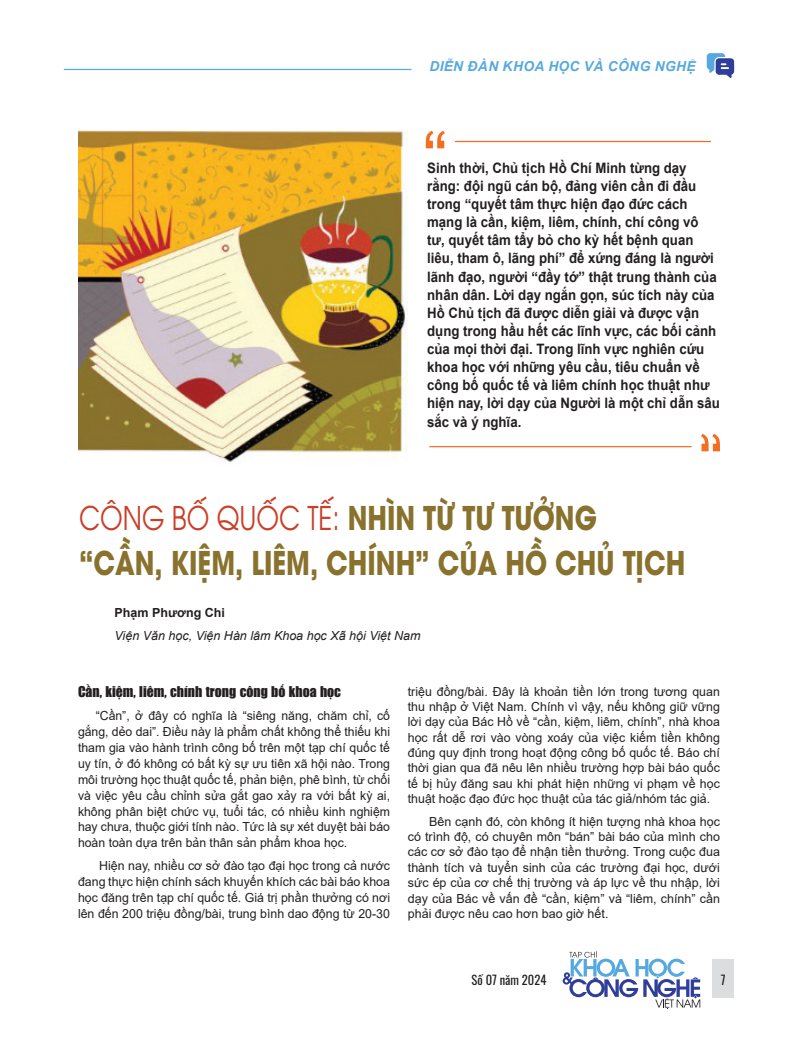
<style>
.page{position:relative;width:798px;height:1042px;background:#fff}
.page>*{position:absolute;margin:0;border:0;box-sizing:border-box;transform-origin:0 0}
.t1{font:700 32.5px/45px "UTM Avo";color:#89722d;scale:.8 1}
.t2{font:700 14.38px/18.1px "Arial";color:#231f20;scale:.92 1}
.t3{font:13.75px "UTM Impact";color:#231f20}
.t4{font:italic 700 13.75px "Arial";letter-spacing:.035em;color:#55a9de}
.t5{font:12.5px/15.4px "Arial";color:#231f20;text-align:justify}
.t6{font:italic 12.5px "Arial";color:#231f20}
.t7{font:700 12.5px "Arial";color:#231f20}
.t8{font:12.5px "Oswald";color:#231f20}
.s1{font-weight:400;color:#cb3d27}
</style>
<div class="page">
<svg style="left:706px;top:53px;width:27px;height:25px"></svg>
<hr style="left:64px;top:69px;width:347px;height:1px;background:#55a9de">
<div style="left:712px;top:958px;width:21px;height:39px;background:#dcdddf"></div>
<svg style="left:562px;top:951px;width:138px;height:58px"></svg>
<svg style="left:425px;top:131px;width:19px;height:17px"></svg>
<hr style="left:455px;top:141px;width:255px;height:1px;background:#f36e21">
<hr style="left:429px;top:446px;width:262px;height:1px;background:#f36e21">
<svg style="left:701px;top:434px;width:18px;height:17px"></svg>
<img style="left:78px;top:131px;width:329px;height:331px">
<p class="t4" style="left:429px;top:57px;width:268px">DIỄN ĐÀN KHOA HỌC VÀ CÔNG NGHỆ</p>
<p class="t2" style="left:427px;top:159px;width:319px">Sinh thời, Chủ tịch Hồ Chí Minh từng dạy rằng: đội ngũ cán bộ, đảng viên cần đi đầu trong “quyết tâm thực hiện đạo đức cách mạng là cần, kiệm, liêm, chính, chí công vô<br>tư, quyết tâm tẩy bỏ cho kỳ hết bệnh quan liêu, tham ô, lãng phí” để xứng đáng là người lãnh đạo, người “đầy tớ” thật trung thành của nhân dân. Lời dạy ngắn gọn, súc tích này của Hồ Chủ tịch đã được diễn giải và được vận dụng trong hầu hết các lĩnh vực, các bối cảnh của mọi thời đại. Trong lĩnh vực nghiên cứu khoa học với những yêu cầu, tiêu chuẩn về công bố quốc tế và liêm chính học thuật như hiện nay, lời dạy của Người là một chỉ dẫn sâu sắc và ý nghĩa.</p>
<h1 class="t1" style="left:79px;top:493px;width:759px"><span class="s1">CÔNG BỐ QUỐC TẾ:</span> NHÌN TỪ TƯ TƯỞNG “CẦN, KIỆM, LIÊM, CHÍNH” CỦA HỒ CHỦ TỊCH</h1>
<p class="t7" style="left:114px;top:603px;width:112px">Phạm Phương Chi</p>
<p class="t6" style="left:114px;top:627px;width:307px">Viện Văn học, Viện Hàn lâm Khoa học Xã hội Việt Nam</p>
<p class="t3" style="left:78px;top:682px;width:264px">Cần, kiệm, liêm, chính trong công bố khoa học</p>
<p class="t5" style="left:78px;top:708px;width:313px;line-height:15.9px;text-indent:18px">“Cần”, ở đây có nghĩa là “siêng năng, chăm chỉ, cố gắng, dẻo dai”. Điều này là phẩm chất không thể thiếu khi tham gia vào hành trình công bố trên một tạp chí quốc tế uy tín, ở đó không có bất kỳ sự ưu tiên xã hội nào. Trong môi trường học thuật quốc tế, phản biện, phê bình, từ chối và việc yêu cầu chỉnh sửa gắt gao xảy ra với bất kỳ ai, không phân biệt chức vụ, tuổi tác, có nhiều kinh nghiệm hay chưa, thuộc giới tính nào. Tức là sự xét duyệt bài báo hoàn toàn dựa trên bản thân sản phẩm khoa học.</p>
<p class="t5" style="left:78px;top:858px;width:313px;line-height:15.9px;text-indent:21px">Hiện nay, nhiều cơ sở đào tạo đại học trong cả nước đang thực hiện chính sách khuyến khích các bài báo khoa học đăng trên tạp chí quốc tế. Giá trị phần thưởng có nơi lên đến 200 triệu đồng/bài, trung bình dao động từ 20-30</p>
<p class="t5" style="left:407px;top:683px;width:313px">triệu đồng/bài. Đây là khoản tiền lớn trong tương quan thu nhập ở Việt Nam. Chính vì vậy, nếu không giữ vững lời dạy của Bác Hồ về “cần, kiệm, liêm, chính”, nhà khoa học rất dễ rơi vào vòng xoáy của việc kiếm tiền không đúng quy định trong hoạt động công bố quốc tế. Báo chí thời gian qua đã nêu lên nhiều trường hợp bài báo quốc tế bị hủy đăng sau khi phát hiện những vi phạm về học thuật hoặc đạo đức học thuật của tác giả/nhóm tác giả.</p>
<p class="t5" style="left:407px;top:813px;width:313px;text-indent:21px">Bên cạnh đó, còn không ít hiện tượng nhà khoa học có trình độ, có chuyên môn “bán” bài báo của mình cho các cơ sở đào tạo để nhận tiền thưởng. Trong cuộc đua thành tích và tuyển sinh của các trường đại học, dưới sức ép của cơ chế thị trường và áp lực về thu nhập, lời dạy của Bác về vấn đề “cần, kiệm” và “liêm, chính” cần phải được nêu cao hơn bao giờ hết.</p>
<p class="t8" style="left:471px;top:968px;width:76px">Số 07 năm 2024</p>
<p class="t8" style="left:720px;top:968px;width:6px">7</p>
</div>
